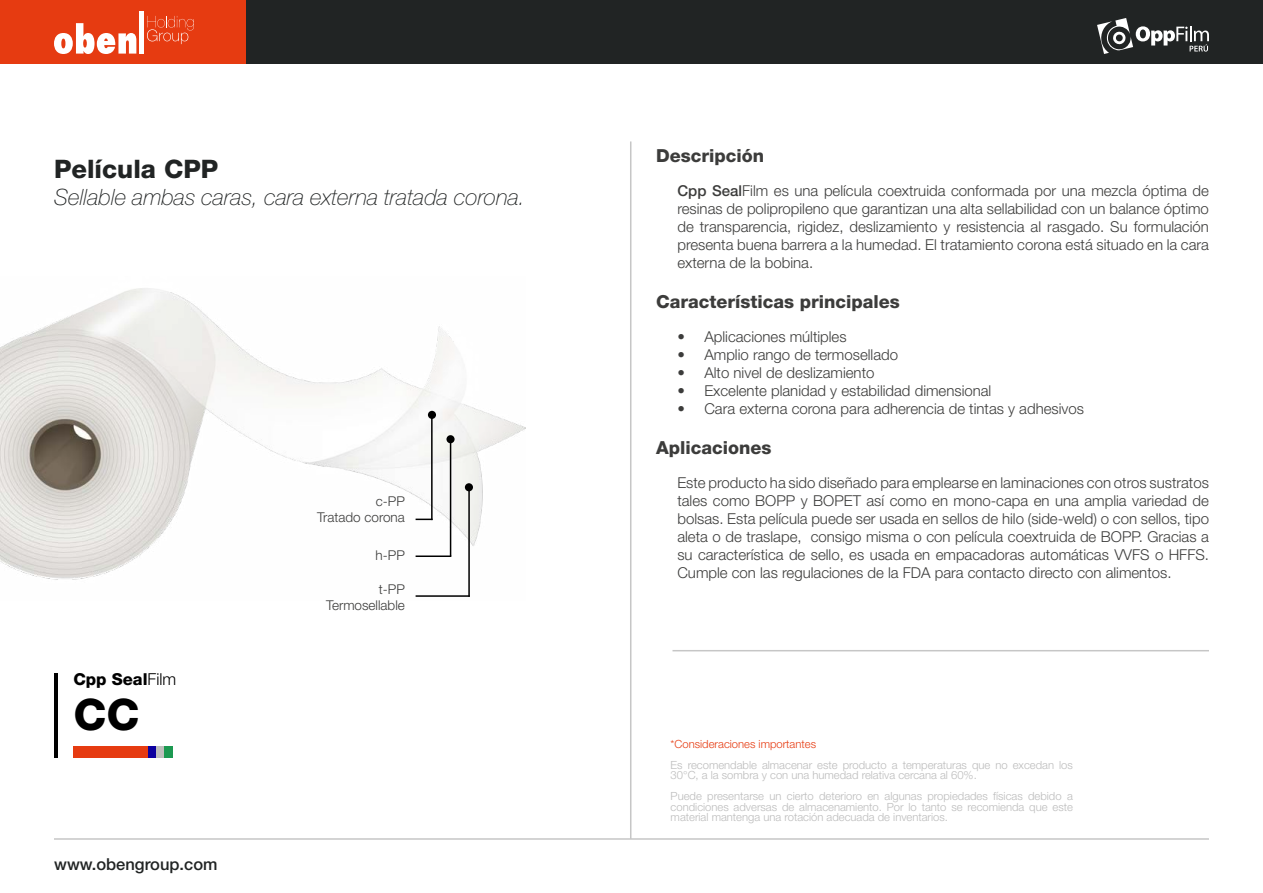
<style>
.page{position:relative;width:1263px;height:893px;background:#fff}
.page>*{position:absolute;margin:0;border:0;box-sizing:border-box;transform-origin:0 0}
.t1{font:800 43.5px "Helvetica Neue LT Std";color:#000}
.t2{font:800 25.5px "Helvetica Neue LT Std";color:#212424}
.t3{font:italic 100 22.5px "Helvetica Neue LT Std";color:#212424}
.t4{font:800 18px "Helvetica Neue LT Std";color:#3c3c3b}
.t5{font:500 16.5px "Helvetica Neue LT Std";color:#212424}
.t6{font:800 16.5px "Helvetica Neue LT Std";color:#000}
.t7{font:300 15px/18px "Helvetica Neue LT Std";color:#3c3c3b;text-align:justify}
.t8{font:300 13.5px/16.2px "Helvetica Neue LT Std";color:#3c3c3b;text-align:right}
.t9{font:300 11.25px/10.5px "Helvetica Neue LT Std";color:#bcbcbc}
.t10{font:300 11.25px "Helvetica Neue LT Std";color:#e63b11}
.s1{font-weight:300}
.s2{font-weight:500}
</style>
<div class="page">
<div style="left:246px;top:0;width:1017px;height:64px;background:#212424"></div>
<div style="left:0;top:0;width:246px;height:64px;background:#e63b11"></div>
<div style="left:139px;top:11px;width:5px;height:43px;background:#fff"></div>
<svg style="left:54px;top:23px;width:82px;height:31px"></svg>
<svg style="left:147px;top:16px;width:47px;height:28px"></svg>
<hr style="left:54px;top:673px;width:4px;height:85px;background:#000">
<hr style="left:630px;top:141px;width:1px;height:698px;background:#c6c6c6">
<hr style="left:54px;top:838px;width:1155px;height:2px;background:#c6c6c6">
<svg style="left:1097px;top:18px;width:112px;height:36px"></svg>
<svg style="left:1115px;top:34px;width:8px;height:8px"></svg>
<img style="left:0;top:288px;width:525px;height:309px">
<hr style="left:468px;top:488px;width:2px;height:109px;background:#000">
<hr style="left:450px;top:439px;width:1px;height:117px;background:#000">
<hr style="left:431px;top:414px;width:2px;height:106px;background:#000">
<hr style="left:416px;top:595px;width:54px;height:2px;background:#000">
<hr style="left:416px;top:555px;width:35px;height:2px;background:#000">
<svg style="left:416px;top:519px;width:17px;height:1px"></svg>
<div style="left:428px;top:411px;width:8px;height:8px;background:#000;border-radius:50%"></div>
<div style="left:446px;top:435px;width:9px;height:8px;background:#000;border-radius:50%"></div>
<div style="left:465px;top:483px;width:8px;height:8px;background:#000;border-radius:50%"></div>
<hr style="left:672px;top:650px;width:537px;height:1px;background:#c6c6c6">
<div style="left:73px;top:746px;width:76px;height:12px;background:#e63b11"></div>
<div style="left:148px;top:746px;width:8px;height:12px;background:#0c009f"></div>
<div style="left:156px;top:746px;width:9px;height:12px;background:#bebebc"></div>
<div style="left:164px;top:746px;width:8px;height:12px;background:#1c9951"></div>
<h2 class="t2" style="left:54px;top:154px;width:166px">Película CPP</h2>
<h3 class="t3" style="left:54px;top:184px;width:473px">Sellable ambas caras, cara externa tratada corona.</h3>
<p class="t8" style="left:317px;top:493px;width:89px">c-PP<br>Tratado corona</p>
<p class="t8" style="left:376px;top:547px;width:31px">h-PP</p>
<p class="t6" style="left:73px;top:669px;width:104px">Cpp Seal<span class="s1">Film</span></p>
<h1 class="t1" style="left:73px;top:689px;width:68px">CC</h1>
<p class="t5" style="left:54px;top:854px;width:165px">www.obengroup.com</p>
<p class="t8" style="left:326px;top:581px;width:80px">t-PP<br>Termosellable</p>
<p class="t4" style="left:656px;top:145px;width:110px">Descripción</p>
<p class="t7" style="left:677px;top:181px;width:533px"><span class="s2">Cpp Seal</span>Film es una película coextruida conformada por una mezcla óptima de resinas de polipropileno que garantizan una alta sellabilidad con un balance óptimo de transparencia, rigidez, deslizamiento y resistencia al rasgado. Su formulación presenta buena barrera a la humedad. El tratamiento corona está situado en la cara externa de la bobina.</p>
<p class="t4" style="left:656px;top:291px;width:245px">Características principales</p>
<p class="t7" style="left:677px;top:327px;width:171px">• Aplicaciones múltiples</p>
<p class="t7" style="left:677px;top:345px;width:222px">• Amplio rango de termosellado</p>
<p class="t7" style="left:677px;top:363px;width:199px">• Alto nivel de deslizamiento</p>
<p class="t7" style="left:677px;top:381px;width:315px">• Excelente planidad y estabilidad dimensional</p>
<p class="t7" style="left:677px;top:399px;width:408px">• Cara externa corona para adherencia de tintas y adhesivos</p>
<p class="t4" style="left:656px;top:436px;width:117px">Aplicaciones</p>
<p class="t7" style="left:677px;top:473px;width:533px">Este producto ha sido diseñado para emplearse en laminaciones con otros sustratos tales como BOPP y BOPET así como en mono-capa en una amplia variedad de bolsas. Esta película puede ser usada en sellos de hilo (side-weld) o con sellos, tipo aleta o de traslape, consigo misma o con película coextruida de BOPP. Gracias a su característica de sello, es usada en empacadoras automáticas VVFS o HFFS.<br>Cumple con las regulaciones de la FDA para contacto directo con alimentos.</p>
<p class="t10" style="left:671px;top:737px;width:147px">*Consideraciones importantes</p>
<p class="t9" style="left:671px;top:759px;width:404px">Es recomendable almacenar este producto a temperaturas que no excedan los<br>30°C, a la sombra y con una humedad relativa cercana al 60%.</p>
<p class="t9" style="left:671px;top:791px;width:404px;text-align:justify">Puede presentarse un cierto deterioro en algunas propiedades físicas debido a condiciones adversas de almacenamiento. Por lo tanto se recomienda que este material mantenga una rotación adecuada de inventarios.</p>
</div>
